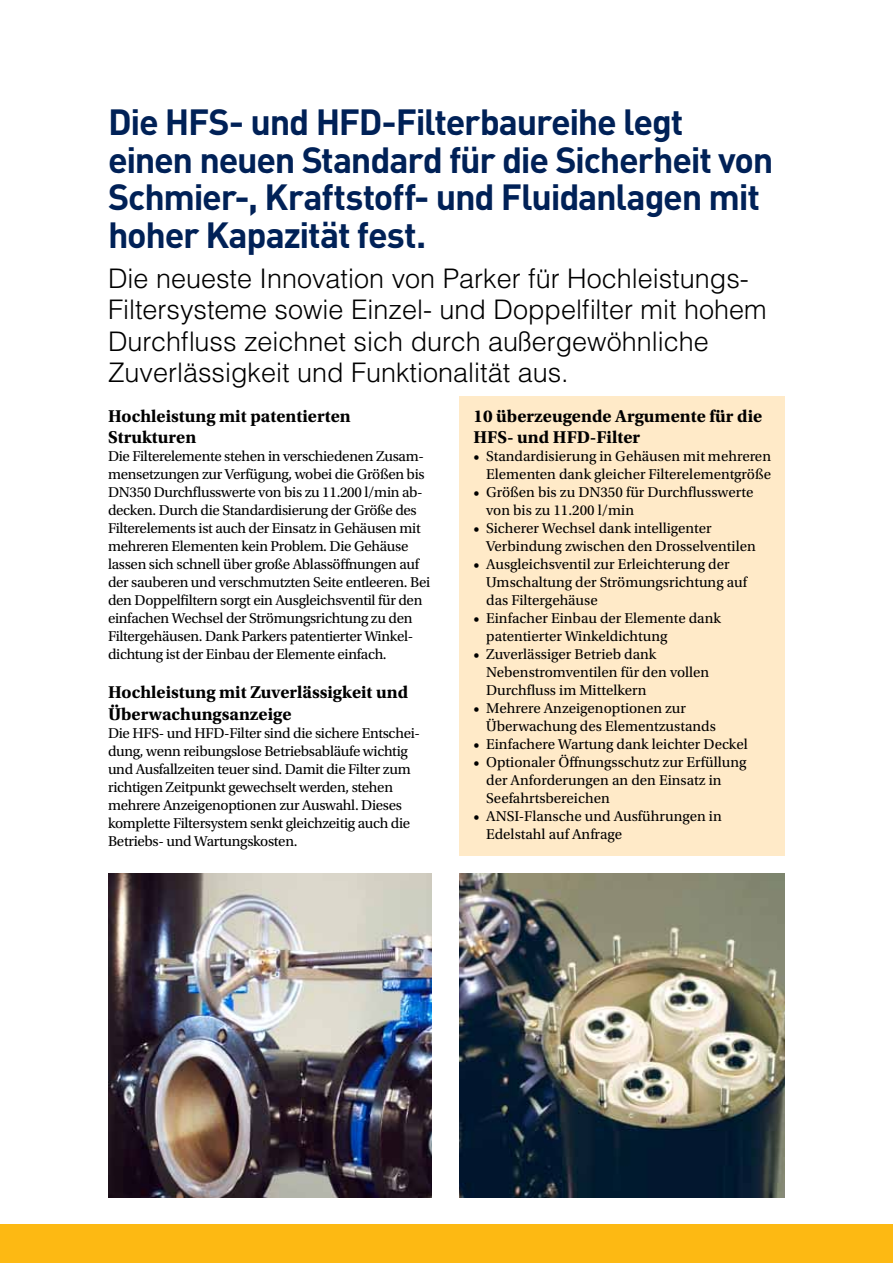
<style>
.page{position:relative;width:893px;height:1263px;background:#fff}
.page>*{position:absolute;margin:0;border:0;box-sizing:border-box;transform-origin:0 0}
.t1{font:700 36px/37.5px "DINOT";letter-spacing:-.035em;color:#002157}
.t2{font:300 27px/31.5px "Helvetica";color:#000}
.t3{font:700 18px/21.6px "Utopia Std";color:#000}
.t4{font:15px/18px "Utopia Std";letter-spacing:-.02em;color:#000}
.t5{font:15px/18px "Utopia Std";color:#000}
</style>
<div class="page">
<div style="left:459px;top:396px;width:325px;height:459px;background:#ffeac8"></div>
<img style="left:108px;top:874px;width:324px;height:324px">
<img style="left:459px;top:874px;width:326px;height:323px">
<div style="left:0;top:1225px;width:893px;height:38px;background:#fdb913"></div>
<h1 class="t1" style="left:108px;top:102px;width:667px">Die HFS- und HFD-Filterbaureihe legt einen neuen Standard für die Sicherheit von Schmier-, Kraftstoff- und Fluidanlagen mit hoher Kapazität fest.</h1>
<h2 class="t2" style="left:108px;top:262px;width:660px">Die neueste Innovation von Parker für Hochleistungs-Filtersysteme sowie Einzel- und Doppelfilter mit hohem Durchfluss zeichnet sich durch außergewöhnliche Zuverlässigkeit und Funktionalität aus.</h2>
<p class="t3" style="left:473px;top:405px;width:290px">10 überzeugende Argumente für die<br>HFS- und HFD-Filter</p>
<p class="t5" style="left:473px;top:448px;width:299px;text-align:right">• Standardisierung in Gehäusen mit mehreren<br>Elementen dank gleicher Filterelementgröße</p>
<p class="t5" style="left:486px;top:484px;width:269px;text-indent:-13px">• Größen bis zu DN350 für Durchflusswerte von bis zu 11.200 l/min</p>
<p class="t5" style="left:486px;top:520px;width:271px;text-indent:-13px">• Sicherer Wechsel dank intelligenter<br>Verbindung zwischen den Drosselventilen</p>
<p class="t5" style="left:486px;top:556px;width:262px;text-indent:-13px">• Ausgleichsventil zur Erleichterung der<br>Umschaltung der Strömungsrichtung auf das Filtergehäuse</p>
<p class="t5" style="left:486px;top:610px;width:236px;text-indent:-13px">• Einfacher Einbau der Elemente dank patentierter Winkeldichtung</p>
<p class="t5" style="left:486px;top:646px;width:225px;text-indent:-13px">• Zuverlässiger Betrieb dank<br>Nebenstromventilen für den vollen<br>Durchfluss im Mittelkern</p>
<p class="t5" style="left:486px;top:700px;width:231px;text-indent:-13px">• Mehrere Anzeigenoptionen zur<br>Überwachung des Elementzustands</p>
<p class="t5" style="left:473px;top:736px;width:276px">• Einfachere Wartung dank leichter Deckel</p>
<p class="t5" style="left:486px;top:754px;width:262px;text-indent:-13px">• Optionaler Öffnungsschutz zur Erfüllung der Anforderungen an den Einsatz in<br>Seefahrtsbereichen</p>
<p class="t5" style="left:486px;top:808px;width:237px;text-indent:-13px">• ANSI-Flansche und Ausführungen in<br>Edelstahl auf Anfrage</p>
<p class="t3" style="left:108px;top:405px;width:244px">Hochleistung mit patentierten<br>Strukturen</p>
<p class="t4" style="left:108px;top:448px;width:324px">Die Filterelemente stehen in verschiedenen Zusam&shy;mensetzungen zur Verfügung, wobei die Größen bis DN350 Durchflusswerte von bis zu 11.200 l/min ab&shy;decken. Durch die Standardisierung der Größe des Filterelements ist auch der Einsatz in Gehäusen mit mehreren Elementen kein Problem. Die Gehäuse lassen sich schnell über große Ablassöffnungen auf der sauberen und verschmutzten Seite entleeren. Bei den Doppelfiltern sorgt ein Ausgleichsventil für den einfachen Wechsel der Strömungsrichtung zu den Filtergehäusen. Dank Parkers patentierter Winkel&shy;dichtung ist der Einbau der Elemente einfach.</p>
<p class="t3" style="left:108px;top:681px;width:302px">Hochleistung mit Zuverlässigkeit und<br>Überwachungsanzeige</p>
<p class="t4" style="left:108px;top:724px;width:314px">Die HFS- und HFD-Filter sind die sichere Entschei&shy;dung, wenn reibungslose Betriebsabläufe wichtig und Ausfallzeiten teuer sind. Damit die Filter zum richtigen Zeitpunkt gewechselt werden, stehen mehrere Anzeigenoptionen zur Auswahl. Dieses komplette Filtersystem senkt gleichzeitig auch die Betriebs- und Wartungskosten.</p>
</div>
